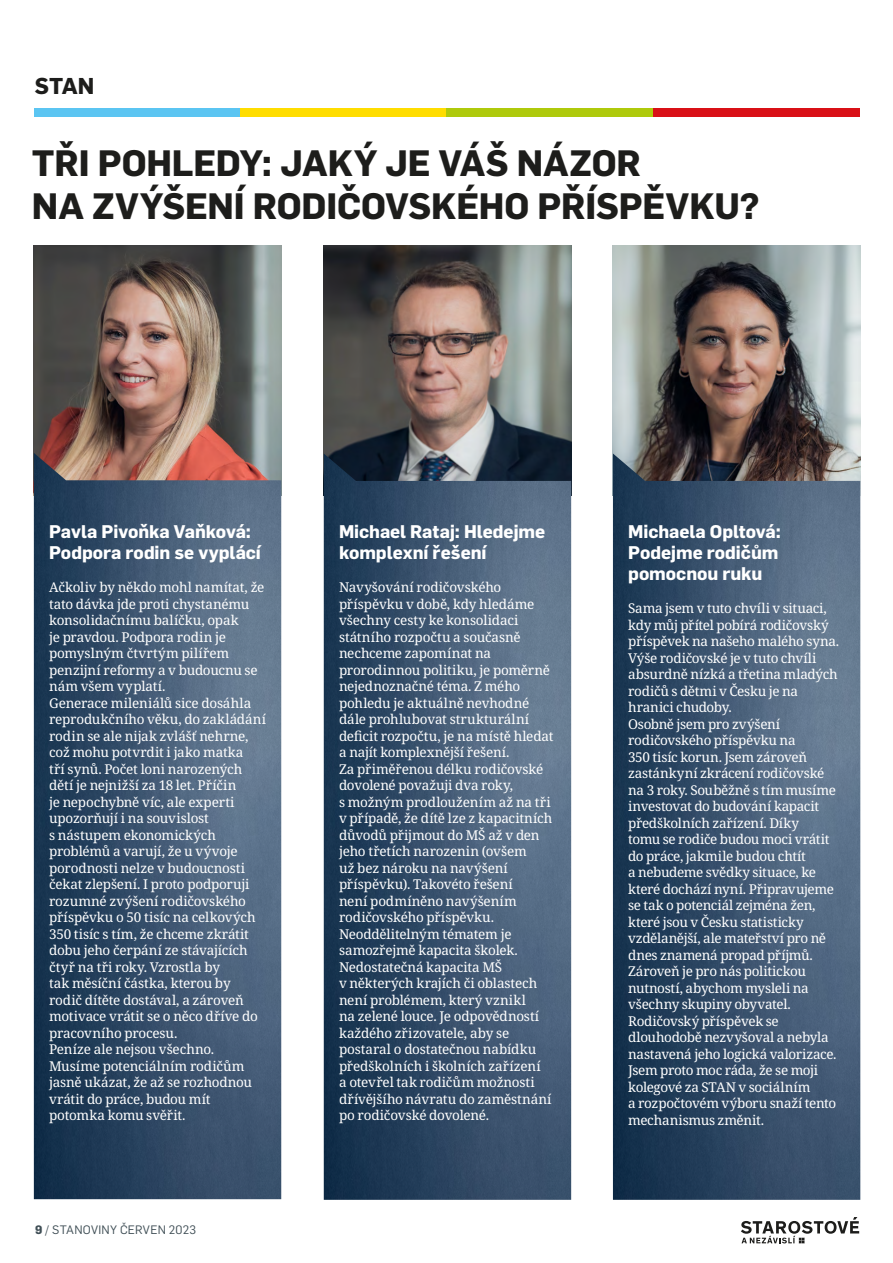
<style>
.page{position:relative;width:893px;height:1263px;background:#fff}
.page>*{position:absolute;margin:0;border:0;box-sizing:border-box;transform-origin:0 0}
.t1{font:700 36px/43.2px "Flama";letter-spacing:-.005em;color:#1d1d1b}
.t2{font:700 22.5px "Flama";color:#1d1d1b}
.t3{font:700 18px/21px "Flama";color:#fff}
.t4{font:13.5px/16.5px "Noto Serif";letter-spacing:-.015em;color:#fff}
.t5{font:12px "Flama";letter-spacing:.02em;color:#3f4e55}
.s1{font-weight:700}
</style>
<div class="page">
<div style="left:34px;top:108px;width:206px;height:9px;background:#5bc5f2"></div>
<div style="left:240px;top:108px;width:207px;height:9px;background:#fd0"></div>
<div style="left:447px;top:108px;width:206px;height:9px;background:#afca0b"></div>
<div style="left:653px;top:108px;width:207px;height:9px;background:#d91016"></div>
<svg style="left:741px;top:1217px;width:118px;height:26px"></svg>
<img style="left:613px;top:245px;width:247px;height:208px">
<img style="left:324px;top:245px;width:247px;height:208px">
<img style="left:34px;top:245px;width:247px;height:208px">
<img style="left:613px;top:453px;width:247px;height:747px">
<img style="left:324px;top:453px;width:247px;height:747px">
<img style="left:34px;top:453px;width:247px;height:746px">
<h2 class="t2" style="left:35px;top:69px;width:61px">STAN</h2>
<h1 class="t1" style="left:32px;top:139px;width:729px">TŘI POHLEDY: JAKÝ JE VÁŠ NÁZOR<br>NA ZVÝŠENÍ RODIČOVSKÉHO PŘÍSPĚVKU?</h1>
<h3 class="t3" style="left:49px;top:520px;width:213px">Pavla Pivoňka Vaňková:<br>Podpora rodin se vyplácí</h3>
<p class="t4" style="left:49px;top:579px;width:218px">Ačkoliv by někdo mohl namítat, že tato dávka jde proti chystanému konsolidačnímu balíčku, opak<br>je pravdou. Podpora rodin je pomyslným čtvrtým pilířem penzijní reformy a v budoucnu se nám všem vyplatí.<br>Generace mileniálů sice dosáhla reprodukčního věku, do zakládání rodin se ale nijak zvlášť nehrne, což mohu potvrdit i jako matka<br>tří synů. Počet loni narozených dětí je nejnižší za 18 let. Příčin<br>je nepochybně víc, ale experti upozorňují i na souvislost<br>s nástupem ekonomických problémů a varují, že u vývoje porodnosti nelze v budoucnosti čekat zlepšení. I proto podporuji rozumné zvýšení rodičovského příspěvku o 50 tisíc na celkových<br>350 tisíc s tím, že chceme zkrátit dobu jeho čerpání ze stávajících čtyř na tři roky. Vzrostla by<br>tak měsíční částka, kterou by rodič dítěte dostával, a zároveň motivace vrátit se o něco dříve do pracovního procesu.<br>Peníze ale nejsou všechno.<br>Musíme potenciálním rodičům jasně ukázat, že až se rozhodnou vrátit do práce, budou mít potomka komu svěřit.</p>
<p class="t5" style="left:35px;top:1221px;width:162px"><span class="s1">9</span> / STANOVINY ČERVEN 2023</p>
<h3 class="t3" style="left:339px;top:520px;width:208px">Michael Rataj: Hledejme komplexní řešení</h3>
<p class="t4" style="left:339px;top:579px;width:216px">Navyšování rodičovského příspěvku v době, kdy hledáme všechny cesty ke konsolidaci státního rozpočtu a současně nechceme zapomínat na prorodinnou politiku, je poměrně nejednoznačné téma. Z mého pohledu je aktuálně nevhodné dále prohlubovat strukturální deficit rozpočtu, je na místě hledat a najít komplexnější řešení.<br>Za přiměřenou délku rodičovské dovolené považuji dva roky,<br>s možným prodloužením až na tři v případě, že dítě lze z kapacitních důvodů přijmout do MŠ až v den jeho třetích narozenin (ovšem<br>už bez nároku na navýšení příspěvku). Takovéto řešení<br>není podmíněno navýšením rodičovského příspěvku.<br>Neoddělitelným tématem je samozřejmě kapacita školek.<br>Nedostatečná kapacita MŠ<br>v některých krajích či oblastech není problémem, který vznikl<br>na zelené louce. Je odpovědností každého zřizovatele, aby se postaral o dostatečnou nabídku předškolních i školních zařízení<br>a otevřel tak rodičům možnosti dřívějšího návratu do zaměstnání po rodičovské dovolené.</p>
<h3 class="t3" style="left:628px;top:520px;width:154px">Michaela Opltová:<br>Podejme rodičům pomocnou ruku</h3>
<p class="t4" style="left:628px;top:600px;width:213px">Sama jsem v tuto chvíli v situaci, kdy můj přítel pobírá rodičovský příspěvek na našeho malého syna.<br>Výše rodičovské je v tuto chvíli absurdně nízká a třetina mladých rodičů s dětmi v Česku je na hranici chudoby.<br>Osobně jsem pro zvýšení rodičovského příspěvku na<br>350 tisíc korun. Jsem zároveň zastánkyní zkrácení rodičovské na 3 roky. Souběžně s tím musíme investovat do budování kapacit předškolních zařízení. Díky<br>tomu se rodiče budou moci vrátit do práce, jakmile budou chtít<br>a nebudeme svědky situace, ke které dochází nyní. Připravujeme se tak o potenciál zejména žen, které jsou v Česku statisticky vzdělanější, ale mateřství pro ně dnes znamená propad příjmů.<br>Zároveň je pro nás politickou nutností, abychom mysleli na všechny skupiny obyvatel.<br>Rodičovský příspěvek se dlouhodobě nezvyšoval a nebyla nastavená jeho logická valorizace.<br>Jsem proto moc ráda, že se moji kolegové za STAN v sociálním<br>a rozpočtovém výboru snaží tento mechanismus změnit.</p>
</div>
